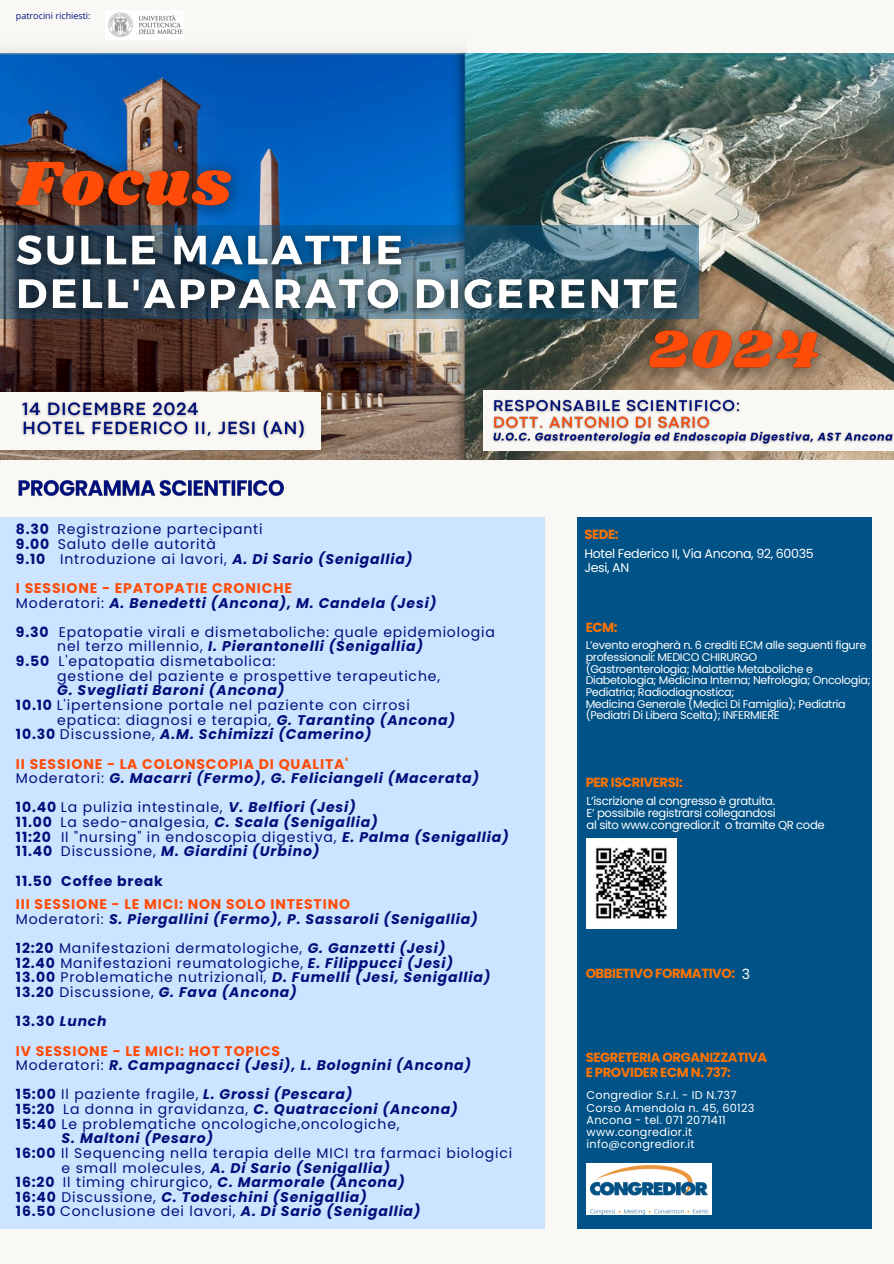
<style>
.page{position:relative;width:894px;height:1264px;background:#fff}
.page>*{position:absolute;margin:0;border:0;box-sizing:border-box;transform-origin:0 0}
.t1{font:14.1px "Poppins";color:#fff}
.t2{font:13.95px/14.7px "Poppins";letter-spacing:.06em;color:#00107b}
.t3{font:italic 700 13.95px/14.7px "Poppins";letter-spacing:.06em;color:#00107b}
.t4{font:700 13.95px/29.2px "Poppins";letter-spacing:.06em;color:#ff4c09}
.t5{font:700 13.95px "Poppins";letter-spacing:.06em;color:#00107b}
.t6{font:700 13.2px/14.2px "Poppins";letter-spacing:-.03em;color:#ff7300}
.t7{font:12.6px "Poppins";letter-spacing:-.03em;color:#fff}
.t8{font:11.55px/11.7px "Poppins";letter-spacing:-.03em;color:#fff}
.t9{font:11.25px/11.7px "Poppins";letter-spacing:-.03em;color:#fff}
.t10{font:11.25px "Poppins";letter-spacing:.025em;color:#fff}
.t11{font:9px "Open Sans";color:#00107b}
.s1{font-weight:400;color:#00107b}
.s2{font-style:italic;color:#00107b}
.s3{font-weight:400;font-style:normal}
.s4{font-weight:700;font-style:italic}
.s5{font-weight:700}
.s6{font-style:normal}
.s7{font-style:italic}
</style>
<div class="page">
<div style="left:0;top:0;width:893px;height:1263px;background:#faf8f5"></div>
<img style="left:0;top:50px;width:466px;height:410px">
<div style="left:0;top:517px;width:544px;height:711px;background:#cce4ff"></div>
<div style="left:577px;top:517px;width:294px;height:711px;background:#005287"></div>
<div style="left:586px;top:1163px;width:125px;height:52px;background:#fff"></div>
<img style="left:590px;top:1165px;width:117px;height:49px">
<img style="left:446px;top:53px;width:447px;height:407px">
<div style="left:0;top:392px;width:321px;height:57px;background:#faf8f5"></div>
<img style="left:22px;top:402px;width:283px;height:37px">
<div style="left:483px;top:390px;width:410px;height:61px;background:#faf8f5"></div>
<img style="left:492px;top:399px;width:401px;height:47px">
<img style="left:108px;top:12px;width:75px;height:25px">
<img style="left:586px;top:838px;width:90px;height:90px">
<img style="left:0;top:218px;width:698px;height:110px">
<img style="left:625px;top:308px;width:218px;height:82px">
<img style="left:0;top:134px;width:262px;height:104px">
<img style="left:18px;top:479px;width:266px;height:18px">
<p class="t11" style="left:16px;top:9px;width:76px">patrocini richiesti:</p>
<p class="t5" style="left:16px;top:519px;width:35px">8.30</p>
<p class="t2" style="left:58px;top:522px;width:206px">Registrazione partecipanti</p>
<p class="t5" style="left:16px;top:534px;width:35px">9.00</p>
<p class="t2" style="left:58px;top:537px;width:159px">Saluto delle autorità</p>
<p class="t5" style="left:16px;top:549px;width:31px">9.10</p>
<p class="t4" style="left:16px;top:544px;width:398px;text-indent:44px"><span class="s1">Introduzione ai lavori,</span> <span class="s2">A. Di Sario (Senigallia)<br></span>I SESSIONE - EPATOPATIE CRONICHE</p>
<p class="t3" style="left:16px;top:595px;width:422px"><span class="s3">Moderatori:</span> A. Benedetti (Ancona), M. Candela (Jesi)</p>
<p class="t5" style="left:16px;top:622px;width:34px">9.30</p>
<p class="t2" style="left:59px;top:624px;width:437px">Epatopatie virali e dismetaboliche: quale epidemiologia</p>
<p class="t3" style="left:57px;top:639px;width:367px"><span class="s3">nel terzo millennio,</span> I. Pierantonelli (Senigallia)</p>
<p class="t5" style="left:16px;top:651px;width:35px">9.50</p>
<p class="t2" style="left:59px;top:654px;width:218px">L'epatopatia dismetabolica:</p>
<p class="t2" style="left:57px;top:668px;width:384px">gestione del paziente e prospettive terapeutiche,</p>
<p class="t2" style="left:16px;top:683px;width:395px;text-indent:41px"><span class="s4">G. Svegliati Baroni (Ancona)<br></span><span class="s5">10.10</span> L'ipertensione portale nel paziente con cirrosi</p>
<p class="t3" style="left:16px;top:712px;width:440px;text-indent:41px"><span class="s3">epatica: diagnosi e terapia,</span> G. Tarantino (Ancona)<br><span class="s6">10.30</span> <span class="s3">Discussione,</span> A.M. Schimizzi (Camerino)</p>
<p class="t4" style="left:16px;top:749px;width:334px">II SESSIONE - LA COLONSCOPIA DI QUALITA'</p>
<p class="t3" style="left:16px;top:771px;width:464px"><span class="s3">Moderatori:</span> G. Macarri (Fermo), G. Feliciangeli (Macerata)</p>
<p class="t2" style="left:16px;top:800px;width:341px"><span class="s5">10.40</span> La pulizia intestinale, <span class="s4">V. Belfiori (Jesi)</span></p>
<p class="t3" style="left:16px;top:814px;width:363px"><span class="s6">11.00</span> <span class="s3">La sedo-analgesia,</span> C. Scala (Senigallia)</p>
<p class="t2" style="left:16px;top:829px;width:494px"><span class="s5">11:20</span> Il "nursing" in endoscopia digestiva, <span class="s4">E. Palma (Senigallia)</span></p>
<p class="t3" style="left:16px;top:844px;width:305px"><span class="s6">11.40</span> <span class="s3">Discussione,</span> M. Giardini (Urbino)</p>
<p class="t5" style="left:16px;top:870px;width:38px">11.50</p>
<p class="t5" style="left:61px;top:870px;width:103px">Coffee break</p>
<p class="t4" style="left:16px;top:889px;width:335px">III SESSIONE - LE MICI: NON SOLO INTESTINO</p>
<p class="t3" style="left:16px;top:911px;width:463px"><span class="s3">Moderatori:</span> S. Piergallini (Fermo), P. Sassaroli (Senigallia)</p>
<h6 class="t2" style="left:16px;top:940px;width:431px"><span class="s5">12:20</span> Manifestazioni dermatologiche, <span class="s4">G. Ganzetti (Jesi)</span></h6>
<p class="t2" style="left:16px;top:955px;width:438px"><span class="s5">12.40</span> Manifestazioni reumatologiche, <span class="s4">E. Filippucci (Jesi)</span></p>
<p class="t2" style="left:16px;top:970px;width:476px"><span class="s5">13.00</span> Problematiche nutrizionali, <span class="s4">D. Fumelli (Jesi, Senigallia)</span></p>
<h6 class="t3" style="left:16px;top:984px;width:282px"><span class="s6">13.20</span> <span class="s3">Discussione,</span> G. Fava (Ancona)</h6>
<h6 class="t5" style="left:16px;top:1011px;width:92px">13.30 <span class="s7">Lunch</span></h6>
<p class="t4" style="left:16px;top:1036px;width:265px">IV SESSIONE - LE MICI: HOT TOPICS</p>
<p class="t3" style="left:16px;top:1057px;width:456px"><span class="s3">Moderatori:</span> R. Campagnacci (Jesi), L. Bolognini (Ancona)</p>
<p class="t2" style="left:16px;top:1087px;width:338px"><span class="s5">15:00</span> Il paziente fragile, <span class="s4">L. Grossi (Pescara)</span></p>
<p class="t3" style="left:16px;top:1101px;width:443px"><span class="s6">15:20</span> <span class="s3">La donna in gravidanza,</span> C. Quatraccioni (Ancona)</p>
<h6 class="t2" style="left:16px;top:1116px;width:385px"><span class="s5">15:40</span> Le problematiche oncologiche,oncologiche,</h6>
<p class="t3" style="left:62px;top:1131px;width:153px">S. Maltoni (Pesaro)</p>
<h6 class="t2" style="left:16px;top:1145px;width:497px"><span class="s5">16:00</span> Il Sequencing nella terapia delle MICI tra farmaci biologici</h6>
<p class="t3" style="left:62px;top:1160px;width:330px"><span class="s3">e small molecules,</span> A. Di Sario (Senigallia)</p>
<p class="t2" style="left:16px;top:1174px;width:390px"><span class="s5">16:20</span> Il timing chirurgico, <span class="s4">C. Marmorale (Ancona)</span></p>
<p class="t3" style="left:16px;top:1189px;width:352px"><span class="s6">16:40</span> <span class="s3">Discussione,</span> C. Todeschini (Senigallia)</p>
<p class="t2" style="left:16px;top:1204px;width:406px"><span class="s5">16.50</span> Conclusione dei lavori, <span class="s4">A. Di Sario (Senigallia)</span></p>
<p class="t6" style="left:584px;top:527px;width:36px">SEDE:</p>
<p class="t7" style="left:584px;top:545px;width:231px">Hotel Federico II, Via Ancona, 92, 60035</p>
<p class="t7" style="left:584px;top:559px;width:46px">Jesi, AN</p>
<p class="t6" style="left:585px;top:620px;width:33px">ECM:</p>
<p class="t9" style="left:585px;top:639px;width:282px">L’evento erogherà n. 6 crediti ECM alle seguenti figure professionali: MEDICO CHIRURGO</p>
<p class="t9" style="left:585px;top:663px;width:286px">(Gastroenterologia; Malattie Metaboliche e<br>Diabetologia; Medicina Interna; Nefrologia; Oncologia;<br>Pediatria; Radiodiagnostica;</p>
<p class="t9" style="left:585px;top:698px;width:261px">Medicina Generale (Medici Di Famiglia); Pediatria (Pediatri Di Libera Scelta); INFERMIERE</p>
<p class="t6" style="left:585px;top:775px;width:99px">PER ISCRIVERSI:</p>
<p class="t8" style="left:586px;top:795px;width:190px">L’iscrizione al congresso è gratuita.</p>
<p class="t8" style="left:586px;top:807px;width:239px">E’ possibile registrarsi collegandosi<br>al sito www.congredior.it o tramite QR code</p>
<p class="t1" style="left:741px;top:964px;width:10px">3</p>
<p class="t6" style="left:585px;top:966px;width:151px">OBBIETIVO FORMATIVO:</p>
<p class="t6" style="left:585px;top:1050px;width:183px">SEGRETERIA ORGANIZZATIVA<br>E PROVIDER ECM N. 737:</p>
<p class="t10" style="left:586px;top:1087px;width:151px">Congredior S.r.l. - ID N.737</p>
<p class="t10" style="left:586px;top:1099px;width:169px">Corso Amendola n. 45, 60123</p>
<p class="t10" style="left:586px;top:1111px;width:141px">Ancona - tel. 071 2071411</p>
<p class="t10" style="left:586px;top:1123px;width:107px">www.congredior.it</p>
<p class="t10" style="left:586px;top:1135px;width:110px">info@congredior.it</p>
</div>
